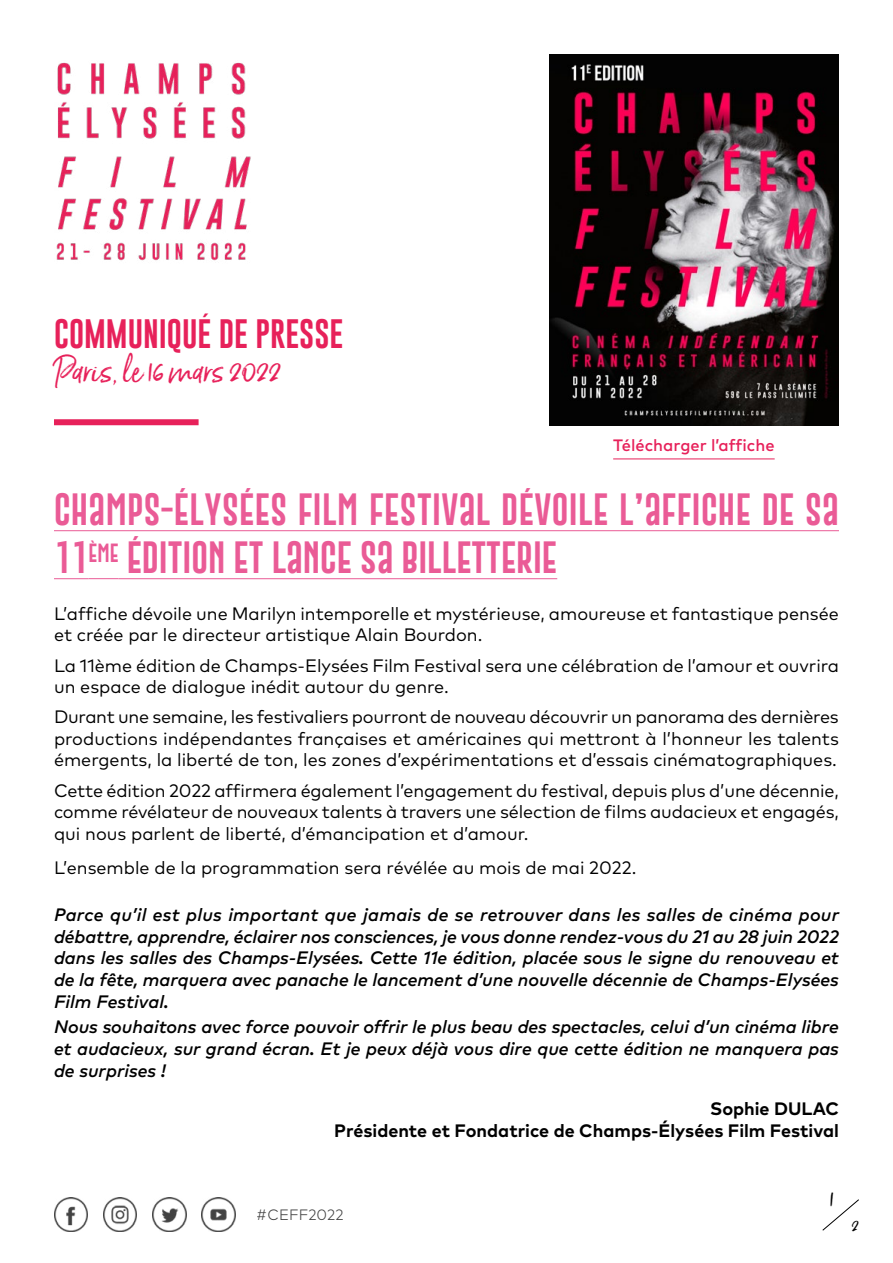
<style>
.page{position:relative;width:893px;height:1263px;background:#fff}
.page>*{position:absolute;margin:0;border:0;box-sizing:border-box;transform-origin:0 0}
.t1{font:33px/48px "Gobold Extra 2";letter-spacing:.015em;color:#ea5b96}
.t2{font:31.5px "Born Ready";color:#e7215a}
.t3{font:30px "Gobold Uplow";color:#e7215a}
.t4{font:24px "Born Ready";color:#000}
.t5{font:18px/21.6px "Mark OT";color:#000}
.t6{font:italic 500 18px/21.6px "Mark OT";color:#000;text-align:justify}
.t7{font:700 18px/21.6px "Mark OT";color:#000;text-align:right}
.t8{font:18px "Born Ready";color:#000}
.t9{font:500 16.5px "Mark OT";color:#e7215a}
.t10{font:300 15px "Mark OT";color:#000}
</style>
<div class="page">
<img style="left:54px;top:1197px;width:34px;height:34px">
<img style="left:202px;top:1197px;width:33px;height:34px">
<img style="left:153px;top:1197px;width:33px;height:34px">
<img style="left:103px;top:1197px;width:34px;height:34px">
<svg style="left:822px;top:1199px;width:37px;height:32px"></svg>
<hr style="left:54px;top:530px;width:785px;height:1px;background:#ea5b96">
<hr style="left:54px;top:578px;width:35px;height:1px;background:#ea5b96">
<hr style="left:89px;top:578px;width:30px;height:1px;background:#ea5b96">
<hr style="left:119px;top:578px;width:438px;height:1px;background:#ea5b96">
<div style="left:54px;top:419px;width:145px;height:6px;background:#e7215a"></div>
<img style="left:549px;top:54px;width:289px;height:371px">
<hr style="left:613px;top:458px;width:162px;height:1px;background:#e7215a">
<img style="left:56px;top:62px;width:195px;height:199px">
<h3 class="t3" style="left:54px;top:310px;width:291px">COMMUNIQUÉ DE PRESSE</h3>
<h2 class="t2" style="left:54px;top:352px;width:229px">Paris, le 16 mars 2022</h2>
<p class="t9" style="left:613px;top:435px;width:163px">Télécharger l’affiche</p>
<h1 class="t1" style="left:54px;top:485px;width:786px">CHAMPS-ÉLYSÉES FILM FESTIVAL DÉVOILE L’AFFICHE DE SA<br>11<sup>ÈME</sup> ÉDITION ET LANCE SA BILLETTERIE</h1>
<p class="t5" style="left:54px;top:602px;width:786px">L’affiche dévoile une Marilyn intemporelle et mystérieuse, amoureuse et fantastique pensée et créée par le directeur artistique Alain Bourdon.</p>
<p class="t5" style="left:54px;top:654px;width:787px">La 11ème édition de Champs-Elysées Film Festival sera une célébration de l’amour et ouvrira un espace de dialogue inédit autour du genre.</p>
<p class="t5" style="left:54px;top:706px;width:786px;text-align:justify">Durant une semaine, les festivaliers pourront de nouveau découvrir un panorama des dernières productions indépendantes françaises et américaines qui mettront à l’honneur les talents émergents, la liberté de ton, les zones d’expérimentations et d’essais cinématographiques.</p>
<p class="t5" style="left:54px;top:779px;width:786px;text-align:justify">Cette édition 2022 affirmera également l’engagement du festival, depuis plus d’une décennie, comme révélateur de nouveaux talents à travers une sélection de films audacieux et engagés, qui nous parlent de liberté, d’émancipation et d’amour.</p>
<p class="t5" style="left:54px;top:857px;width:584px">L’ensemble de la programmation sera révélée au mois de mai 2022.</p>
<p class="t6" style="left:54px;top:903px;width:787px">Parce qu’il est plus important que jamais de se retrouver dans les salles de cinéma pour débattre, apprendre, éclairer nos consciences, je vous donne rendez-vous du 21 au 28 juin 2022 dans les salles des Champs-Elysées. Cette 11e édition, placée sous le signe du renouveau et de la fête, marquera avec panache le lancement d’une nouvelle décennie de Champs-Elysées Film Festival.</p>
<p class="t6" style="left:54px;top:1016px;width:786px">Nous souhaitons avec force pouvoir offrir le plus beau des spectacles, celui d’un cinéma libre et audacieux, sur grand écran. Et je peux déjà vous dire que cette édition ne manquera pas de surprises !</p>
<p class="t7" style="left:334px;top:1097px;width:506px">Sophie DULAC<br>Présidente et Fondatrice de Champs-Élysées Film Festival</p>
<p class="t10" style="left:257px;top:1206px;width:88px">#CEFF2022</p>
<h3 class="t4" style="left:830px;top:1183px;width:5px">1</h3>
<p class="t8" style="left:852px;top:1214px;width:9px">2</p>
</div>
